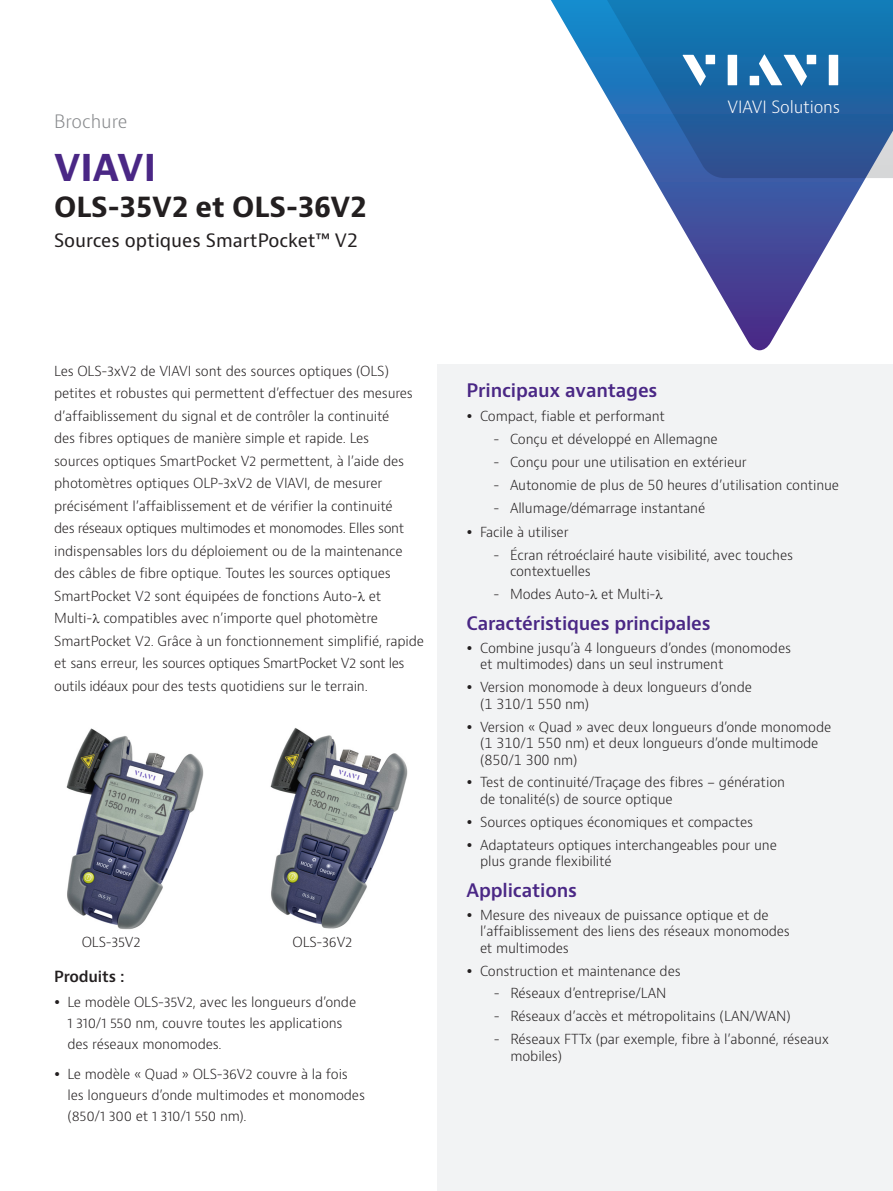
<style>
.page{position:relative;width:893px;height:1191px;background:#fff}
.page>*{position:absolute;margin:0;border:0;box-sizing:border-box;transform-origin:0 0}
.H1_Brand_Sub-Brand_2{font:700 36px "Bernino Sans";color:#4a2785}
.H2_Product_18_24{font:700 27px "Bernino Sans";color:#231f20}
.H2_Bullet_Heading_Pu{font:600 18.15px "Bernino Sans";letter-spacing:-.01em;color:#4a2785}
.H3_Product_Descripto{font:18px "Bernino Sans";color:#231f20}
.P_DocType{font:300 18px "Bernino Sans";color:#87898c}
.t1{font:300 16.5px "Bernino Sans";letter-spacing:-.01em;color:#fff}
.H3_Heading_Level_3{font:600 15px "Bernino Sans";letter-spacing:-.01em;color:#231f20}
.P_10_16{font:300 13.5px/22.5px "Bernino Sans";letter-spacing:-.01em;color:#231f20}
</style>
<div class="page">
<svg style="left:653px;top:178px;width:213px;height:172px"></svg>
<svg style="left:551px;top:0;width:342px;height:178px"></svg>
<svg style="left:682px;top:55px;width:24px;height:31px"></svg>
<div style="left:706px;top:55px;width:9px;height:9px;background:#fff"></div>
<div style="left:728px;top:55px;width:9px;height:30px;background:#fff"></div>
<div style="left:807px;top:55px;width:9px;height:9px;background:#fff"></div>
<div style="left:829px;top:55px;width:9px;height:30px;background:#fff"></div>
<svg style="left:759px;top:54px;width:48px;height:32px"></svg>
<div style="left:750px;top:76px;width:9px;height:9px;background:#fff"></div>
<img style="left:66px;top:728px;width:137px;height:202px">
<div style="left:437px;top:365px;width:456px;height:826px;background:#f2f3f4"></div>
<img style="left:270px;top:728px;width:138px;height:201px">
<p class="P_DocType" style="left:54px;top:109px;width:75px">Brochure</p>
<p class="H1_Brand_Sub-Brand_2" style="left:54px;top:144px;width:104px">VIAVI</p>
<p class="H2_Product_18_24" style="left:54px;top:189px;width:314px">OLS-35V2 et OLS-36V2</p>
<p class="H3_Product_Descripto" style="left:54px;top:228px;width:305px">Sources optiques SmartPocket™ V2</p>
<p class="t1" style="left:728px;top:96px;width:114px">VIAVI Solutions</p>
<p class="P_10_16" style="left:54px;top:360px;width:371px">Les OLS-3xV2 de VIAVI sont des sources optiques (OLS) petites et robustes qui permettent d’effectuer des mesures d’affaiblissement du signal et de contrôler la continuité<br>des fibres optiques de manière simple et rapide. Les<br>sources optiques SmartPocket V2 permettent, à l’aide des photomètres optiques OLP-3xV2 de VIAVI, de mesurer précisément l’affaiblissement et de vérifier la continuité<br>des réseaux optiques multimodes et monomodes. Elles sont indispensables lors du déploiement ou de la maintenance des câbles de fibre optique. Toutes les sources optiques SmartPocket V2 sont équipées de fonctions Auto- et<br>Multi- compatibles avec n’importe quel photomètre SmartPocket V2. Grâce à un fonctionnement simplifié, rapide et sans erreur, les sources optiques SmartPocket V2 sont les outils idéaux pour des tests quotidiens sur le terrain.</p>
<p class="P_10_16" style="left:82px;top:931px;width:61px">OLS-35V2</p>
<p class="P_10_16" style="left:292px;top:931px;width:62px">OLS-36V2</p>
<p class="H3_Heading_Level_3" style="left:54px;top:966px;width:72px">Produits :</p>
<p class="P_10_16" style="left:68px;top:992px;width:290px;line-height:21px">Le modèle OLS-35V2, avec les longueurs d’onde<br>1 310/1 550 nm, couvre toutes les applications des réseaux monomodes.</p>
<p class="P_10_16" style="left:68px;top:1063px;width:299px;line-height:21px">Le modèle « Quad » OLS-36V2 couvre à la fois les longueurs d’onde multimodes et monomodes (850/1 300 et 1 310/1 550 nm).</p>
<p class="H2_Bullet_Heading_Pu" style="left:466px;top:378px;width:192px">Principaux avantages</p>
<p class="P_10_16" style="left:480px;top:405px;width:187px">Compact, fiable et performant</p>
<p class="P_10_16" style="left:493px;top:428px;width:226px">- Conçu et développé en Allemagne</p>
<p class="P_10_16" style="left:493px;top:451px;width:255px">- Conçu pour une utilisation en extérieur</p>
<p class="P_10_16" style="left:493px;top:474px;width:347px">- Autonomie de plus de 50 heures d’utilisation continue</p>
<p class="P_10_16" style="left:493px;top:496px;width:213px">- Allumage/démarrage instantané</p>
<p class="P_10_16" style="left:480px;top:521px;width:90px">Facile à utiliser</p>
<p class="P_10_16" style="left:510px;top:547px;width:284px;line-height:16.5px;text-indent:-17px">- Écran rétroéclairé haute visibilité, avec touches contextuelles</p>
<p class="P_10_16" style="left:493px;top:583px;width:164px">- Modes Auto- et Multi-</p>
<p class="H2_Bullet_Heading_Pu" style="left:466px;top:611px;width:246px">Caractéristiques principales</p>
<p class="P_10_16" style="left:480px;top:640px;width:312px;line-height:16.5px">Combine jusqu’à 4 longueurs d’ondes (monomodes et multimodes) dans un seul instrument</p>
<p class="P_10_16" style="left:480px;top:679px;width:273px;line-height:16.5px">Version monomode à deux longueurs d’onde (1 310/1 550 nm)</p>
<p class="P_10_16" style="left:480px;top:718px;width:353px;line-height:16.5px">Version « Quad » avec deux longueurs d’onde monomode (1 310/1 550 nm) et deux longueurs d’onde multimode (850/1 300 nm)</p>
<p class="P_10_16" style="left:480px;top:774px;width:306px;line-height:16.5px">Test de continuité/Traçage des fibres - génération de tonalité(s) de source optique</p>
<p class="P_10_16" style="left:480px;top:811px;width:274px">Sources optiques économiques et compactes</p>
<p class="P_10_16" style="left:480px;top:836px;width:298px;line-height:16.5px">Adaptateurs optiques interchangeables pour une plus grande flexibilité</p>
<p class="H2_Bullet_Heading_Pu" style="left:466px;top:878px;width:112px">Applications</p>
<p class="P_10_16" style="left:480px;top:906px;width:311px;line-height:16.5px">Mesure des niveaux de puissance optique et de l’affaiblissement des liens des réseaux monomodes et multimodes</p>
<p class="P_10_16" style="left:480px;top:959px;width:202px">Construction et maintenance des</p>
<p class="P_10_16" style="left:494px;top:982px;width:174px">- Réseaux d’entreprise/LAN</p>
<p class="P_10_16" style="left:494px;top:1005px;width:298px">- Réseaux d’accès et métropolitains (LAN/WAN)</p>
<p class="P_10_16" style="left:510px;top:1031px;width:320px;line-height:16.5px;text-indent:-17px">- Réseaux FTTx (par exemple, fibre à l’abonné, réseaux mobiles)</p>
</div>
